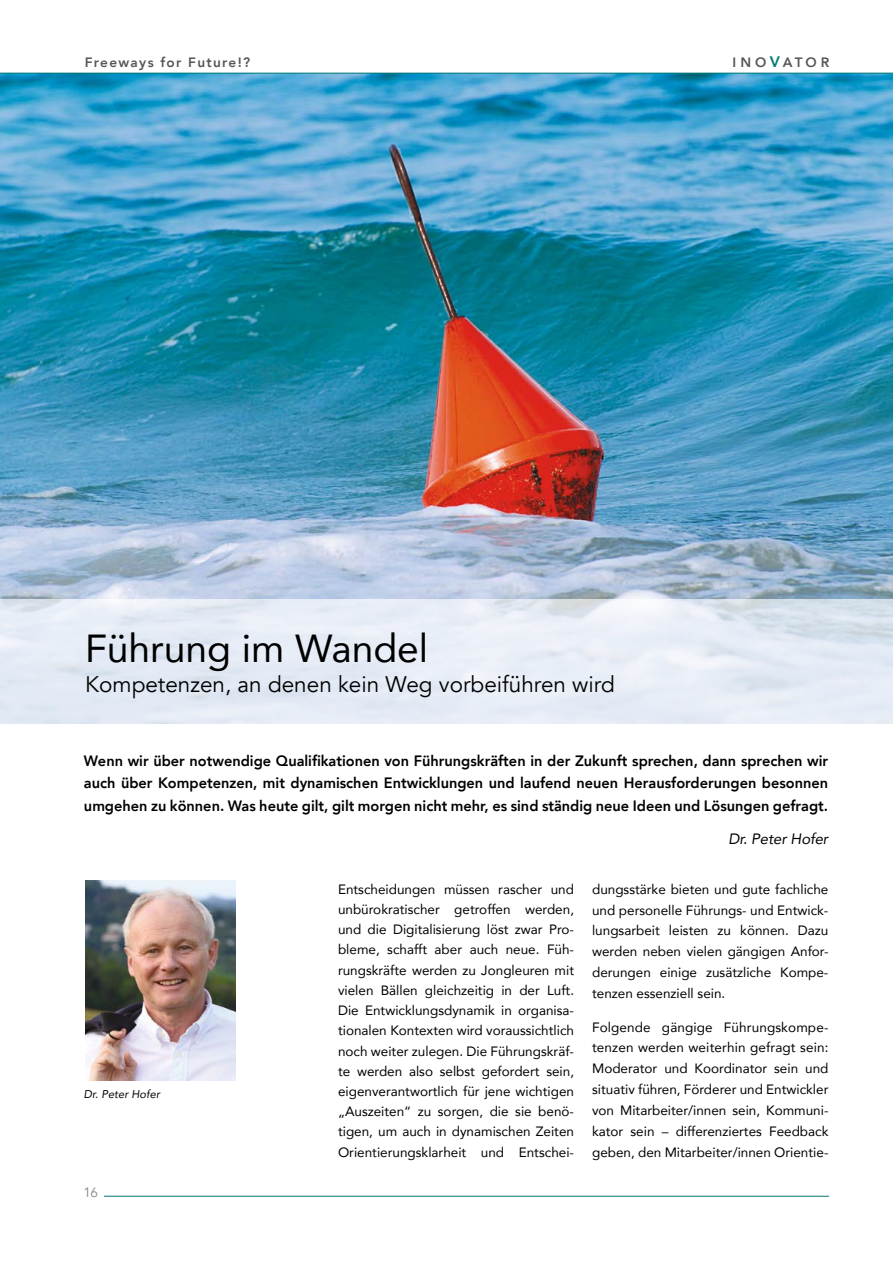
<style>
.page{position:relative;width:893px;height:1263px;background:#fff}
.page>*{position:absolute;margin:0;border:0;box-sizing:border-box;transform-origin:0 0}
.t1{font:39px "Avenir";color:#000}
.t2{font:22.5px "Avenir";color:#000}
.t3{font:800 15px/22.5px "Avenir";color:#000;text-align:justify}
.t4{font:italic 15px "Avenir";letter-spacing:-.01em;color:#000}
.t5{font:13.5px/20.2px "Avenir";color:#000;text-align:justify}
.t6{font:800 13.5px "Avenir";letter-spacing:.1em;color:#575756}
.t7{font:13.5px "Avenir";color:#878786}
.t8{font:italic 11.25px "Avenir";letter-spacing:.005em;color:#000}
.s1{font-size:15.15px;color:#007973}
</style>
<div class="page">
<img style="left:0;top:74px;width:893px;height:525px">
<hr style="left:0;top:73px;width:893px;height:1px;background:#007973">
<hr style="left:104px;top:1196px;width:725px;height:1px;background:#007973">
<img style="left:85px;top:880px;width:150px;height:200px">
<svg style="left:0;top:599px;width:893px;height:124px;background:#e4ebf4"></svg>
<p class="t6" style="left:85px;top:56px;width:167px">Freeways for Future!?</p>
<p class="t6" style="left:733px;top:57px;width:98px">INO<span class="s1">V</span>ATOR</p>
<h1 class="t1" style="left:85px;top:628px;width:345px">Führung im Wandel</h1>
<h2 class="t2" style="left:85px;top:675px;width:531px">Kompetenzen, an denen kein Weg vorbeiführen wird</h2>
<p class="t3" style="left:84px;top:749px;width:746px">Wenn wir über notwendige Qualifikationen von Führungskräften in der Zukunft sprechen, dann sprechen wir auch über Kompetenzen, mit dynamischen Entwicklungen und laufend neuen Herausforderungen besonnen umgehen zu können. Was heute gilt, gilt morgen nicht mehr, es sind ständig neue Ideen und Lösungen gefragt.</p>
<p class="t4" style="left:728px;top:833px;width:101px">Dr. Peter Hofer</p>
<p class="t5" style="left:592px;top:879px;width:238px;line-height:20.9px">dungsstärke bieten und gute fachliche und personelle Führungs- und Entwick&shy;lungsarbeit leisten zu können. Dazu werden neben vielen gängigen Anfor&shy;derungen einige zusätzliche Kompe&shy;tenzen essenziell sein.</p>
<p class="t5" style="left:592px;top:1017px;width:238px;line-height:20.9px">Folgende gängige Führungskompe&shy;tenzen werden weiterhin gefragt sein:<br>Moderator und Koordinator sein und situativ führen, Förderer und Entwickler von Mitarbeiter/innen sein, Kommuni&shy;kator sein – differenziertes Feedback geben, den Mitarbeiter/innen Orientie-</p>
<p class="t5" style="left:338px;top:879px;width:238px">Entscheidungen müssen rascher und unbürokratischer getroffen werden, und die Digitalisierung löst zwar Pro&shy;bleme, schafft aber auch neue. Füh&shy;rungskräfte werden zu Jongleuren mit vielen Bällen gleichzeitig in der Luft.<br>Die Entwicklungsdynamik in organisa&shy;tionalen Kontexten wird voraussichtlich noch weiter zulegen. Die Führungskräf&shy;te werden also selbst gefordert sein, eigenverantwortlich für jene wichtigen „Auszeiten“ zu sorgen, die sie benö&shy;tigen, um auch in dynamischen Zeiten Orientierungsklarheit und Entschei-</p>
<p class="t8" style="left:84px;top:1089px;width:78px">Dr. Peter Hofer</p>
<p class="t7" style="left:84px;top:1186px;width:16px">16</p>
</div>
